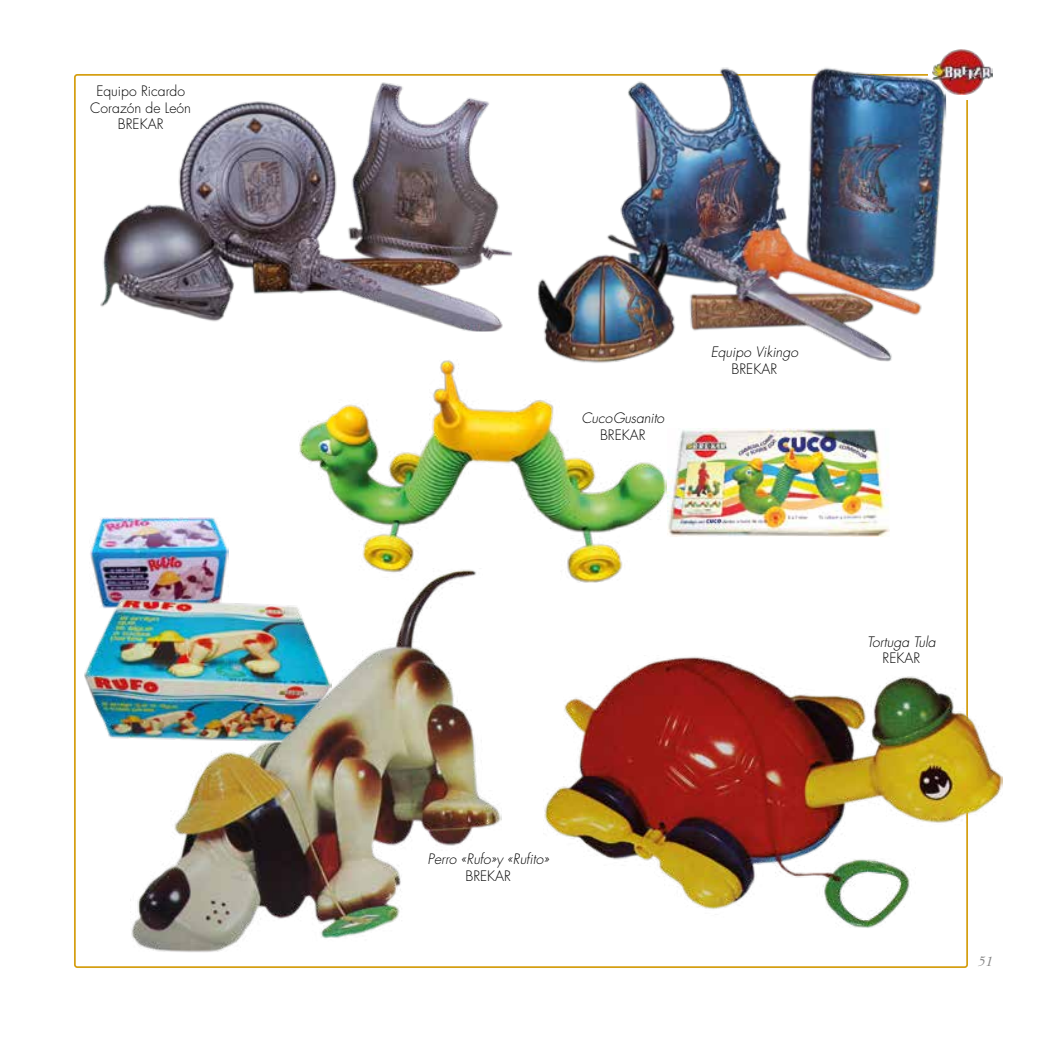
<style>
.page{position:relative;width:1042px;height:1042px;background:#fff}
.page>*{position:absolute;margin:0;border:0;box-sizing:border-box;transform-origin:0 0}
.t1{font:italic 300 14px "Futura Std";color:#000}
.t2{font:300 14px/16.8px "Futura Std";color:#000;text-align:center}
.t3{font:italic 14px "New Baskerville Std";color:#878787}
</style>
<div class="page">
<img style="left:934px;top:50px;width:58px;height:45px">
<img style="left:90px;top:517px;width:138px;height:81px">
<img style="left:84px;top:598px;width:47px;height:141px">
<img style="left:544px;top:656px;width:458px;height:272px">
<img style="left:131px;top:568px;width:371px;height:384px">
<img style="left:535px;top:66px;width:413px;height:296px">
<img style="left:100px;top:82px;width:412px;height:250px">
<img style="left:667px;top:428px;width:222px;height:108px">
<img style="left:299px;top:359px;width:368px;height:223px">
<p class="t2" style="left:90px;top:83px;width:102px">Equipo Ricardo<br>Corazón de León<br>BREKAR</p>
<p class="t1" style="left:581px;top:409px;width:84px">Cuco Gusanito</p>
<p class="t2" style="left:600px;top:426px;width:47px">BREKAR</p>
<p class="t1" style="left:710px;top:344px;width:89px">Equipo Vikingo</p>
<p class="t2" style="left:731px;top:361px;width:47px">BREKAR</p>
<p class="t1" style="left:427px;top:850px;width:123px">Perro «Rufo»y «Rufito»</p>
<p class="t2" style="left:465px;top:868px;width:47px">BREKAR</p>
<p class="t1" style="left:867px;top:633px;width:70px">Tortuga Tula</p>
<p class="t2" style="left:882px;top:650px;width:39px">REKAR</p>
<p class="t3" style="left:977px;top:953px;width:16px">51</p>
</div>
